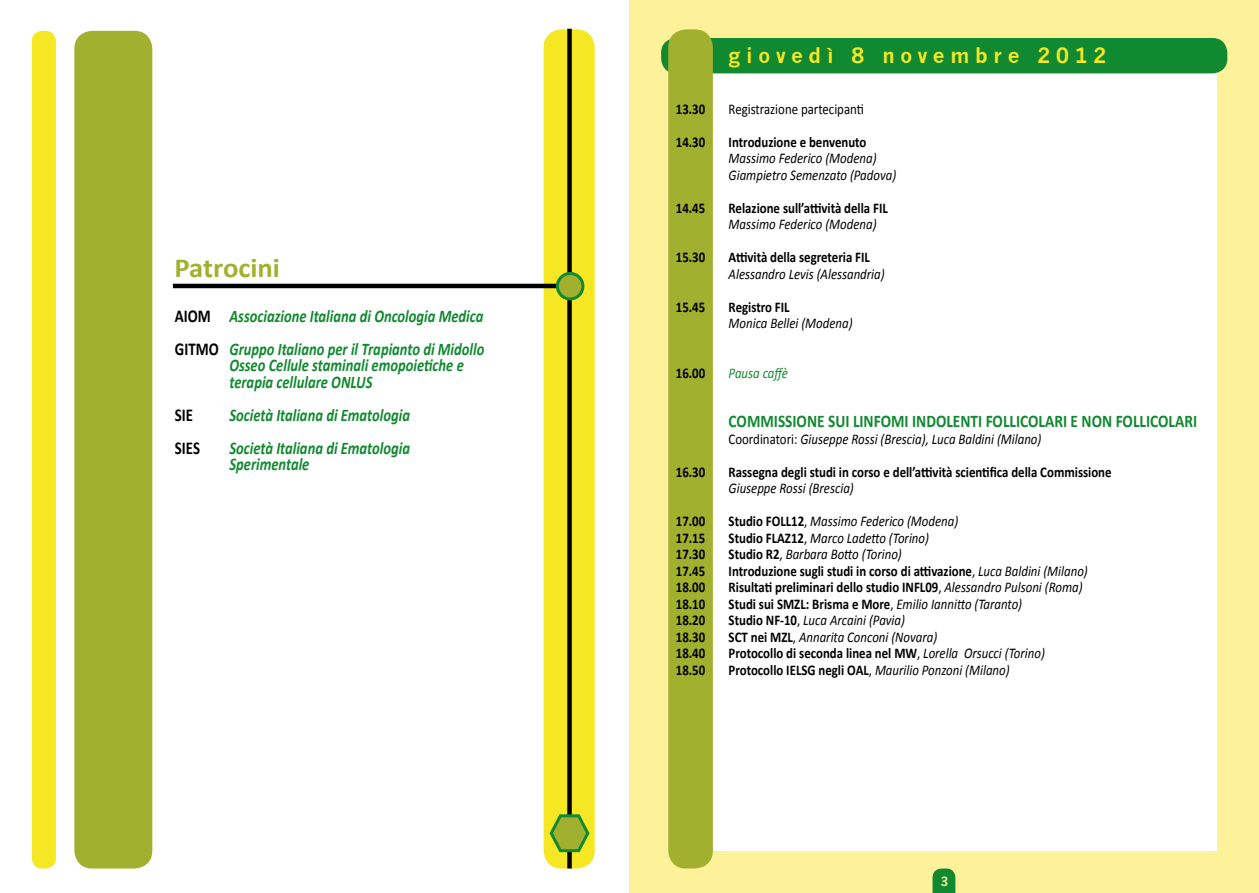
<style>
.page{position:relative;width:1259px;height:893px;background:#fff}
.page>*{position:absolute;margin:0;border:0;box-sizing:border-box;transform-origin:0 0}
.t1{font:700 27.6px "Calibri";color:#a1b12f;scale:1.04 1}
.t2{font:700 20.55px "News Gothic";letter-spacing:.28em;color:#f5e724}
.t3{font:700 18.15px/33px "Calibri";color:#000;scale:.82 1}
.t4{font:italic 700 17.85px/33px "Calibri";color:#118930;scale:.82 1}
.t5{font:700 17.85px "Calibri";color:#118930;scale:.86 1}
.t6{font:italic 14.85px/16.5px "Calibri";color:#000;scale:.86 1}
.t7{font:700 14.85px/16.5px "Calibri";color:#000;text-align:justify;scale:.86 1}
.t8{font:14.85px "Calibri";color:#000;scale:.86 1}
.t9{font:italic 14.85px "Calibri";color:#118930;scale:.86 1}
.t10{font:700 12.45px "News Gothic";color:#fdf299}
.s1{font-style:normal}
.s2{font-weight:700;font-style:normal}
</style>
<div class="page">
<div style="left:629px;top:0;width:630px;height:893px;background:#fdf299"></div>
<div style="left:690px;top:56px;width:526px;height:794px;background:#fff"></div>
<div style="left:543px;top:29px;width:52px;height:839px;background:#f5e724;border-radius:18px"></div>
<div style="left:32px;top:31px;width:24px;height:837px;background:#f5e724;border-radius:10px"></div>
<div style="left:74px;top:31px;width:78px;height:837px;background:#a1b12f;border-radius:18px"></div>
<div style="left:567px;top:29px;width:5px;height:839px;background:#000"></div>
<hr style="left:173px;top:284px;width:397px;height:4px;background:#000">
<div style="left:557px;top:273px;width:26px;height:26px;background:#a1b12f;border-radius:50%"></div>
<div style="left:556px;top:272px;width:28px;height:28px;border:3px solid #118930;border-radius:50%"></div>
<svg style="left:549px;top:812px;width:41px;height:42px"></svg>
<div style="left:661px;top:38px;width:566px;height:35px;background:#118930;border-radius:15px"></div>
<div style="left:668px;top:29px;width:45px;height:839px;background:#a1b12f;border-radius:18px"></div>
<svg style="left:932px;top:868px;width:23px;height:25px"></svg>
<h1 class="t1" style="left:175px;top:250px;width:103px">Patrocini</h1>
<p class="t3" style="left:175px;top:300px;width:55px">AIOM<br>GITMO</p>
<p class="t3" style="left:175px;top:399px;width:32px">SIE<br>SIES</p>
<p class="t4" style="left:229px;top:299px;width:312px">Associazione Italiana di Oncologia Medica<br>Gruppo Italiano per il Trapianto di Midollo</p>
<p class="t4" style="left:229px;top:357px;width:287px;line-height:16.5px">Osseo Cellule staminali emopoietiche e terapia cellulare ONLUS</p>
<p class="t4" style="left:229px;top:398px;width:222px">Società Italiana di Ematologia<br>Società Italiana di Ematologia</p>
<p class="t4" style="left:229px;top:448px;width:99px">Sperimentale</p>
<p class="t7" style="left:676px;top:100px;width:36px">13.30</p>
<p class="t7" style="left:676px;top:133px;width:36px">14.30</p>
<p class="t7" style="left:676px;top:199px;width:36px">14.45</p>
<p class="t7" style="left:676px;top:249px;width:36px">15.30</p>
<p class="t7" style="left:676px;top:298px;width:36px">15.45</p>
<p class="t7" style="left:676px;top:364px;width:36px">16.00</p>
<p class="t7" style="left:676px;top:463px;width:36px">16.30</p>
<p class="t7" style="left:676px;top:513px;width:36px">17.00<br>17.15<br>17.30<br>17.45<br>18.00<br>18.10<br>18.20<br>18.30<br>18.40<br>18.50</p>
<h2 class="t2" style="left:728px;top:43px;width:379px">giovedì 8 novembre 2012</h2>
<p class="t8" style="left:728px;top:99px;width:159px">Registrazione partecipanti</p>
<p class="t7" style="left:728px;top:133px;width:162px">Introduzione e benvenuto</p>
<p class="t6" style="left:728px;top:149px;width:196px">Massimo Federico (Modena)<br>Giampietro Semenzato (Padova)</p>
<p class="t7" style="left:728px;top:199px;width:187px">Relazione sull’attività della FIL</p>
<p class="t6" style="left:728px;top:215px;width:173px">Massimo Federico (Modena)</p>
<p class="t7" style="left:728px;top:249px;width:166px">Attività della segreteria FIL</p>
<p class="t6" style="left:728px;top:265px;width:183px">Alessandro Levis (Alessandria)</p>
<p class="t7" style="left:728px;top:298px;width:73px">Registro FIL</p>
<p class="t6" style="left:728px;top:314px;width:146px">Monica Bellei (Modena)</p>
<p class="t9" style="left:728px;top:363px;width:70px">Pausa caffè</p>
<p class="t5" style="left:728px;top:410px;width:546px">COMMISSIONE SUI LINFOMI INDOLENTI FOLLICOLARI E NON FOLLICOLARI</p>
<p class="t6" style="left:728px;top:430px;width:365px"><span class="s1">Coordinatori:</span> Giuseppe Rossi (Brescia), Luca Baldini (Milano)</p>
<p class="t7" style="left:728px;top:463px;width:447px">Rassegna degli studi in corso e dell’attività scientifica della Commissione</p>
<p class="t6" style="left:728px;top:479px;width:147px">Giuseppe Rossi (Brescia)</p>
<p class="t6" style="left:728px;top:512px;width:419px"><span class="s2">Studio FOLL12</span><span class="s1">,</span> Massimo Federico (Modena)<br><span class="s2">Studio FLAZ12</span><span class="s1">,</span> Marco Ladetto (Torino)<br><span class="s2">Studio R2</span><span class="s1">,</span> Barbara Botto (Torino)<br><span class="s2">Introduzione sugli studi in corso di attivazione</span><span class="s1">,</span> Luca Baldini (Milano)<br><span class="s2">Risultati preliminari dello studio INFL09</span><span class="s1">,</span> Alessandro Pulsoni (Roma)<br><span class="s2">Studi sui SMZL: Brisma e More</span><span class="s1">,</span> Emilio Iannitto (Taranto)<br><span class="s2">Studio NF-10</span><span class="s1">,</span> Luca Arcaini (Pavia)<br><span class="s2">SCT nei MZL</span><span class="s1">,</span> Annarita Conconi (Novara)<br><span class="s2">Protocollo di seconda linea nel MW</span><span class="s1">,</span> Lorella Orsucci (Torino)<br><span class="s2">Protocollo IELSG negli OAL</span><span class="s1">,</span> Maurilio Ponzoni (Milano)</p>
<p class="t10" style="left:940px;top:873px;width:9px">3</p>
</div>
